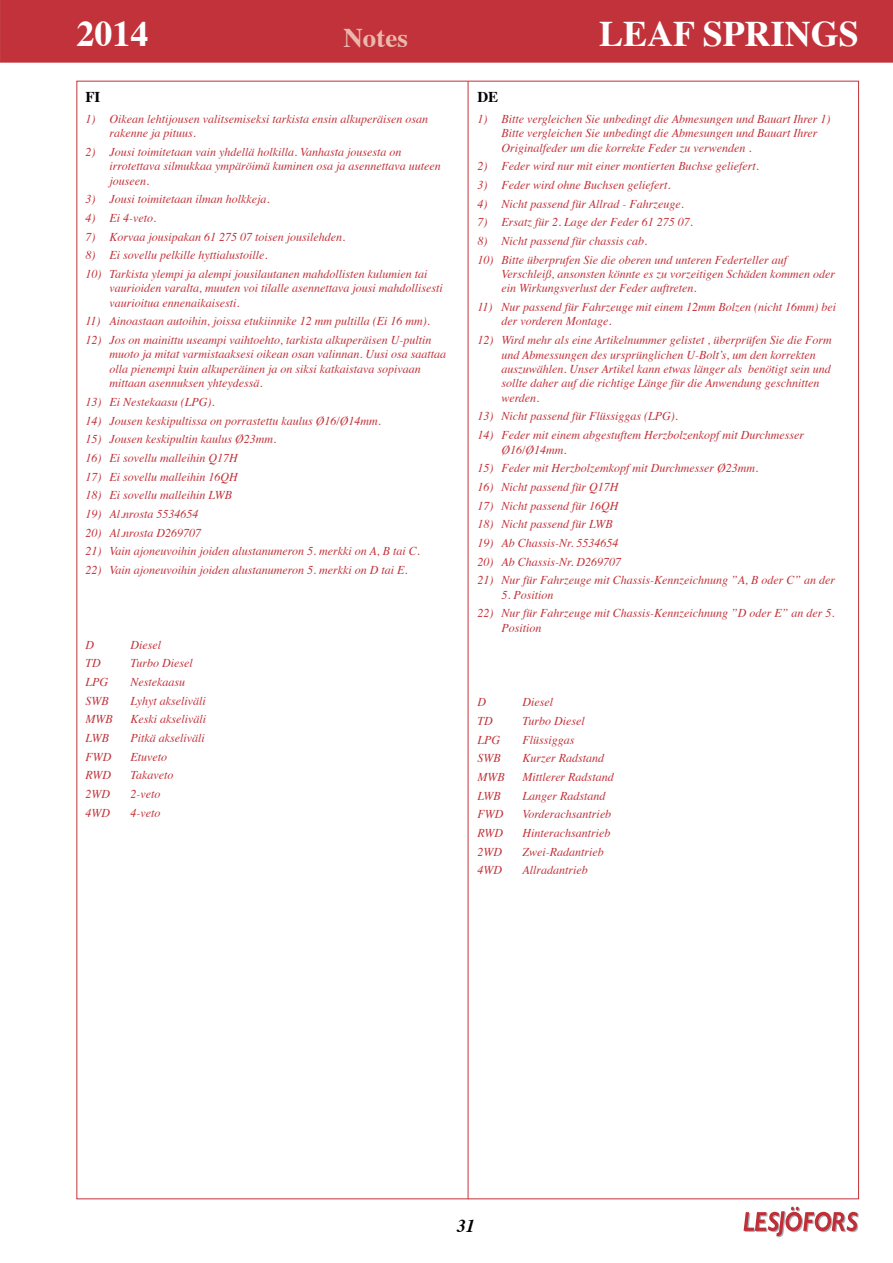
<style>
.page{position:relative;width:893px;height:1263px;background:#fff}
.page>*{position:absolute;margin:0;border:0;box-sizing:border-box;transform-origin:0 0}
.t1{font:700 36px "Times";color:#fff}
.t2{font:700 27px "Times";color:#eab8ad}
.t3{font:italic 700 18px "Times";color:#000}
.t4{font:700 15px "Times";color:#000}
.t5{font:italic 12px/14.4px "Times";color:#c2323a}
</style>
<div class="page">
<div style="left:0;top:0;width:893px;height:62px;background:#c2323a"></div>
<svg style="left:744px;top:1207px;width:115px;height:30px"></svg>
<hr style="left:468px;top:81px;width:1px;height:1118px;background:#c2323a">
<h1 class="t1" style="left:77px;top:0;width:73px">2014</h1>
<h2 class="t2" style="left:343px;top:12px;width:66px">Notes</h2>
<h1 class="t1" style="left:599px;top:0;width:261px">leaf SPRINGS</h1>
<p class="t4" style="left:85px;top:82px;width:17px">FI</p>
<p class="t5" style="left:109px;top:111px;width:320px;text-indent:-24px">1) Oikean lehtijousen valitsemiseksi tarkista ensin alkuperäisen osan rakenne ja pituus.</p>
<p class="t5" style="left:109px;top:144px;width:333px;text-indent:-24px">2) Jousi toimitetaan vain yhdellä holkilla. Vanhasta jousesta on irrotettava silmukkaa ympäröimä kuminen osa ja asennettava uuteen jouseen.</p>
<p class="t5" style="left:85px;top:191px;width:185px">3) Jousi toimitetaan ilman holkkeja.</p>
<p class="t5" style="left:85px;top:210px;width:72px">4) Ei 4-veto.</p>
<p class="t5" style="left:85px;top:229px;width:261px">7) Korvaa jousipakan 61 275 07 toisen jousilehden.</p>
<p class="t5" style="left:85px;top:247px;width:184px">8) Ei sovellu pelkille hyttialustoille.</p>
<p class="t5" style="left:109px;top:266px;width:335px;text-indent:-24px">10) Tarkista ylempi ja alempi jousilautanen mahdollisten kulumien tai vaurioiden varalta, muuten voi tilalle asennettava jousi mahdollisesti vaurioitua ennenaikaisesti.</p>
<p class="t5" style="left:85px;top:313px;width:346px">11) Ainoastaan autoihin, joissa etukiinnike 12 mm pultilla (Ei 16 mm).</p>
<p class="t5" style="left:109px;top:332px;width:338px;text-indent:-24px">12) Jos on mainittu useampi vaihtoehto, tarkista alkuperäisen U-pultin muoto ja mitat varmistaaksesi oikean osan valinnan. Uusi osa saattaa olla pienempi kuin alkuperäinen ja on siksi katkaistava sopivaan mittaan asennuksen yhteydessä.</p>
<p class="t5" style="left:85px;top:394px;width:130px">13) Ei Nestekaasu (LPG).</p>
<p class="t5" style="left:85px;top:413px;width:297px">14) Jousen keskipultissa on porrastettu kaulus Ø16/Ø14mm.</p>
<p class="t5" style="left:85px;top:431px;width:192px">15) Jousen keskipultin kaulus Ø23mm.</p>
<p class="t5" style="left:85px;top:450px;width:154px">16) Ei sovellu malleihin Q17H</p>
<p class="t5" style="left:85px;top:469px;width:154px">17) Ei sovellu malleihin 16QH</p>
<p class="t5" style="left:85px;top:487px;width:148px">18) Ei sovellu malleihin LWB</p>
<p class="t5" style="left:85px;top:506px;width:114px">19) Al.nrosta 5534654</p>
<p class="t5" style="left:85px;top:525px;width:117px">20) Al.nrosta D269707</p>
<p class="t5" style="left:85px;top:543px;width:336px">21) Vain ajoneuvoihin joiden alustanumeron 5. merkki on A, B tai C.</p>
<p class="t5" style="left:85px;top:562px;width:323px">22) Vain ajoneuvoihin joiden alustanumeron 5. merkki on D tai E.</p>
<p class="t5" style="left:85px;top:637px;width:10px">D</p>
<p class="t5" style="left:130px;top:637px;width:32px">Diesel</p>
<p class="t5" style="left:85px;top:655px;width:17px">TD</p>
<p class="t5" style="left:130px;top:655px;width:64px">Turbo Diesel</p>
<p class="t5" style="left:85px;top:674px;width:24px">LPG</p>
<p class="t5" style="left:130px;top:674px;width:56px">Nestekaasu</p>
<p class="t5" style="left:85px;top:693px;width:25px">SWB</p>
<p class="t5" style="left:130px;top:693px;width:77px">Lyhyt akseliväli</p>
<p class="t5" style="left:85px;top:711px;width:29px">MWB</p>
<p class="t5" style="left:130px;top:711px;width:77px">Keski akseliväli</p>
<p class="t5" style="left:85px;top:730px;width:25px">LWB</p>
<p class="t5" style="left:130px;top:730px;width:76px">Pitkä akseliväli</p>
<p class="t5" style="left:85px;top:749px;width:27px">FWD</p>
<p class="t5" style="left:130px;top:749px;width:38px">Etuveto</p>
<p class="t5" style="left:85px;top:767px;width:27px">RWD</p>
<p class="t5" style="left:130px;top:767px;width:44px">Takaveto</p>
<p class="t5" style="left:85px;top:786px;width:26px">2WD</p>
<p class="t5" style="left:130px;top:786px;width:31px">2-veto</p>
<p class="t5" style="left:85px;top:805px;width:26px">4WD</p>
<p class="t5" style="left:130px;top:805px;width:31px">4-veto</p>
<p class="t4" style="left:477px;top:83px;width:22px">DE</p>
<p class="t5" style="left:501px;top:111px;width:331px;text-indent:-24px">1) Bitte vergleichen Sie unbedingt die Abmesungen und Bauart Ihrer 1)<br>Bitte vergleichen Sie unbedingt die Abmesungen und Bauart Ihrer<br>Originalfeder um die korrekte Feder zu verwenden .</p>
<p class="t5" style="left:477px;top:158px;width:283px">2) Feder wird nur mit einer montierten Buchse geliefert.</p>
<p class="t5" style="left:477px;top:177px;width:195px">3) Feder wird ohne Buchsen geliefert.</p>
<p class="t5" style="left:477px;top:196px;width:208px">4) Nicht passend für Allrad - Fahrzeuge.</p>
<p class="t5" style="left:477px;top:214px;width:217px">7) Ersatz für 2. Lage der Feder 61 275 07.</p>
<p class="t5" style="left:477px;top:233px;width:171px">8) Nicht passend für chassis cab.</p>
<p class="t5" style="left:501px;top:252px;width:335px;text-indent:-24px">10) Bitte überprufen Sie die oberen und unteren Federteller auf<br>Verschleiß, ansonsten könnte es zu vorzeitigen Schäden kommen oder ein Wirkungsverlust der Feder auftreten.</p>
<p class="t5" style="left:501px;top:299px;width:336px;text-indent:-24px">11) Nur passend für Fahrzeuge mit einem 12mm Bolzen (nicht 16mm) bei der vorderen Montage.</p>
<p class="t5" style="left:501px;top:332px;width:332px;text-indent:-24px">12) Wird mehr als eine Artikelnummer gelistet , überprüfen Sie die Form und Abmessungen des ursprünglichen U-Bolt’s, um den korrekten auszuwählen. Unser Artikel kann etwas länger als benötigt sein und sollte daher auf die richtige Länge für die Anwendung geschnitten werden.</p>
<p class="t5" style="left:477px;top:408px;width:202px">13) Nicht passend für Flüssiggas (LPG).</p>
<p class="t5" style="left:501px;top:427px;width:304px;text-indent:-24px">14) Feder mit einem abgestuftem Herzbolzenkopf mit Durchmesser<br>Ø16/Ø14mm.</p>
<p class="t5" style="left:477px;top:460px;width:282px">15) Feder mit Herzbolzemkopf mit Durchmesser Ø23mm.</p>
<p class="t5" style="left:477px;top:479px;width:142px">16) Nicht passend für Q17H</p>
<p class="t5" style="left:477px;top:498px;width:142px">17) Nicht passend für 16QH</p>
<p class="t5" style="left:477px;top:516px;width:137px">18) Nicht passend für LWB</p>
<p class="t5" style="left:477px;top:535px;width:143px">19) Ab Chassis-Nr. 5534654</p>
<p class="t5" style="left:477px;top:554px;width:145px">20) Ab Chassis-Nr. D269707</p>
<p class="t5" style="left:477px;top:572px;width:359px">21) Nur für Fahrzeuge mit Chassis-Kennzeichnung ”A, B oder C” an der</p>
<p class="t5" style="left:501px;top:587px;width:54px">5. Position</p>
<p class="t5" style="left:501px;top:605px;width:335px;text-indent:-24px">22) Nur für Fahrzeuge mit Chassis-Kennzeichnung ”D oder E” an der 5.<br>Position</p>
<p class="t5" style="left:477px;top:694px;width:10px">D</p>
<p class="t5" style="left:522px;top:694px;width:32px">Diesel</p>
<p class="t5" style="left:477px;top:713px;width:17px">TD</p>
<p class="t5" style="left:522px;top:713px;width:64px">Turbo Diesel</p>
<p class="t5" style="left:477px;top:732px;width:24px">LPG</p>
<p class="t5" style="left:522px;top:732px;width:54px">Flüssiggas</p>
<p class="t5" style="left:477px;top:750px;width:25px">SWB</p>
<p class="t5" style="left:522px;top:750px;width:83px">Kurzer Radstand</p>
<p class="t5" style="left:477px;top:769px;width:29px">MWB</p>
<p class="t5" style="left:522px;top:769px;width:93px">Mittlerer Radstand</p>
<p class="t5" style="left:477px;top:788px;width:25px">LWB</p>
<p class="t5" style="left:522px;top:788px;width:85px">Langer Radstand</p>
<p class="t5" style="left:477px;top:806px;width:27px">FWD</p>
<p class="t5" style="left:522px;top:806px;width:90px">Vorderachsantrieb</p>
<p class="t5" style="left:477px;top:825px;width:27px">RWD</p>
<p class="t5" style="left:522px;top:825px;width:89px">Hinterachsantrieb</p>
<p class="t5" style="left:477px;top:844px;width:26px">2WD</p>
<p class="t5" style="left:522px;top:844px;width:83px">Zwei-Radantrieb</p>
<p class="t5" style="left:477px;top:862px;width:26px">4WD</p>
<p class="t5" style="left:522px;top:862px;width:67px">Allradantrieb</p>
<h3 class="t3" style="left:457px;top:1209px;width:19px">31</h3>
</div>
